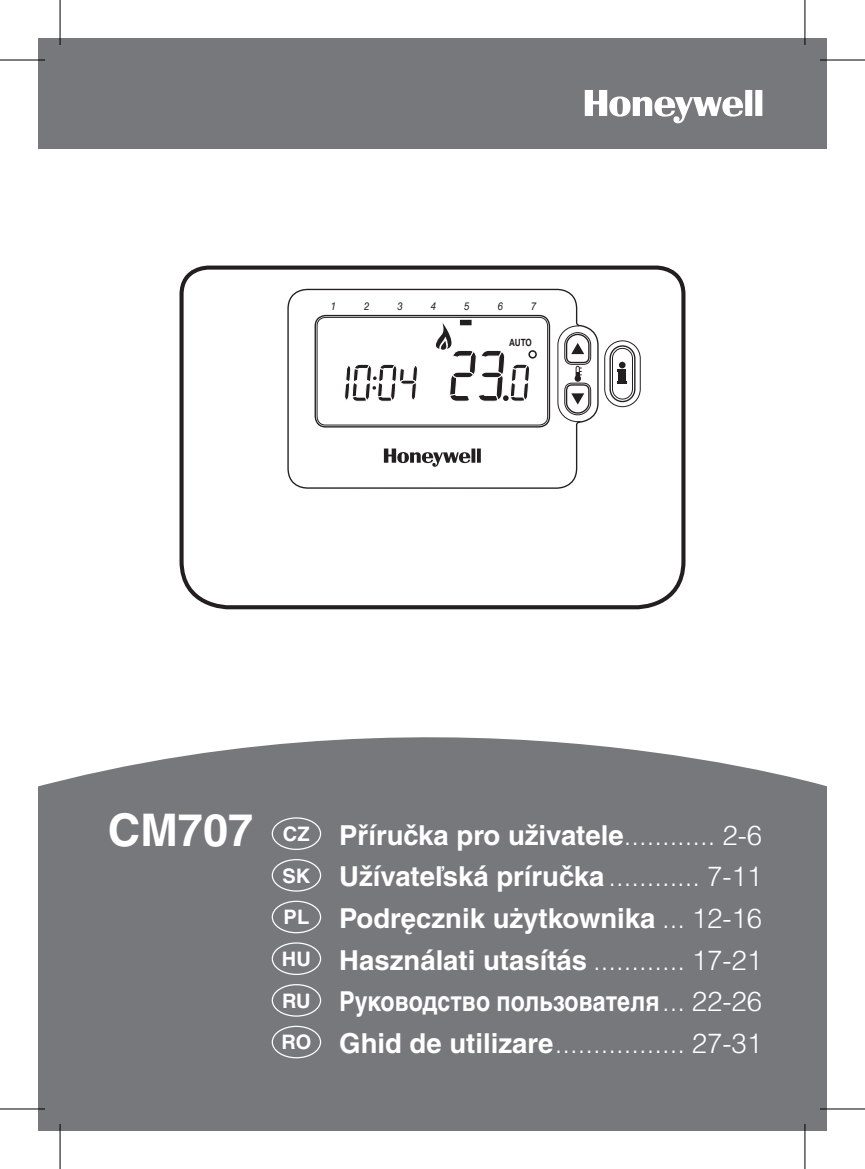
<style>
.page{position:relative;width:865px;height:1169px;background:#fff}
.page>*{position:absolute;margin:0;border:0;box-sizing:border-box;transform-origin:0 0}
.t1{font:700 45px "Helvetica LT Std";color:#fff}
.t2{font:700 27.5px/41.8px "Helvetica CE";color:#fff;text-align:justify}
.t3{font:300 27.5px "Helvetica LT Std";color:#fff}
.t4{font:700 27.5px "Helvetica Cyr";color:#fff;scale:.84 1}
.t5{font:italic 11px "Helvetica LT Std";color:#231f20;scale:.9 1}
.s1{font-family:"Helvetica LT Std";font-size:20px}
.s2{font-family:"Helvetica LT Std";font-weight:300}
.s3{font-weight:700;font-size:20px}
.s4{font-family:"Helvetica CE";font-weight:700}
</style>
<div class="page">
<div style="left:39px;top:737px;width:786px;height:393px;background:#76787b"></div>
<div style="left:39px;top:39px;width:786px;height:110px;background:#76787b"></div>
<svg style="left:584px;top:90px;width:178px;height:33px"></svg>
<svg style="left:179px;top:265px;width:507px;height:342px"></svg>
<svg style="left:286px;top:288px;width:313px;height:201px"></svg>
<svg style="left:604px;top:340px;width:36px;height:67px"></svg>
<svg style="left:557px;top:326px;width:34px;height:96px"></svg>
<svg style="left:314px;top:314px;width:236px;height:113px"></svg>
<div style="left:459px;top:320px;width:12px;height:5px;background:#231f20"></div>
<svg style="left:383px;top:448px;width:97px;height:19px"></svg>
<div style="left:272px;top:818px;width:48px;height:31px;background:#76787b;border-radius:50%"></div>
<div style="left:271px;top:817px;width:50px;height:33px;border:1px solid #fff;border-radius:50%"></div>
<div style="left:272px;top:860px;width:48px;height:31px;background:#76787b;border-radius:50%"></div>
<div style="left:271px;top:859px;width:50px;height:33px;border:1px solid #fff;border-radius:50%"></div>
<div style="left:272px;top:901px;width:48px;height:32px;background:#76787b;border-radius:50%"></div>
<div style="left:271px;top:901px;width:50px;height:32px;border:1px solid #fff;border-radius:50%"></div>
<div style="left:272px;top:943px;width:48px;height:31px;background:#76787b;border-radius:50%"></div>
<div style="left:271px;top:942px;width:50px;height:33px;border:1px solid #fff;border-radius:50%"></div>
<div style="left:272px;top:985px;width:48px;height:31px;background:#76787b;border-radius:50%"></div>
<div style="left:271px;top:984px;width:50px;height:33px;border:1px solid #fff;border-radius:50%"></div>
<div style="left:272px;top:1026px;width:48px;height:32px;background:#76787b;border-radius:50%"></div>
<div style="left:271px;top:1026px;width:50px;height:32px;border:1px solid #fff;border-radius:50%"></div>
<hr style="left:60px;top:0;width:1px;height:45px;background:#000">
<hr style="left:0;top:60px;width:45px;height:1px;background:#000">
<hr style="left:804px;top:0;width:1px;height:45px;background:#000">
<hr style="left:819px;top:60px;width:45px;height:1px;background:#000">
<hr style="left:60px;top:1124px;width:1px;height:45px;background:#000">
<hr style="left:0;top:1108px;width:45px;height:1px;background:#000">
<hr style="left:804px;top:1124px;width:1px;height:45px;background:#000">
<hr style="left:819px;top:1108px;width:45px;height:1px;background:#000">
<p class="t5" style="left:330px;top:300px;width:8px">1</p>
<p class="t5" style="left:364px;top:300px;width:8px">2</p>
<p class="t5" style="left:397px;top:300px;width:8px">3</p>
<p class="t5" style="left:430px;top:300px;width:8px">4</p>
<p class="t5" style="left:464px;top:300px;width:8px">5</p>
<p class="t5" style="left:497px;top:300px;width:8px">6</p>
<p class="t5" style="left:531px;top:300px;width:8px">7</p>
<h1 class="t1" style="left:108px;top:803px;width:147px">CM707</h1>
<p class="t2" style="left:282px;top:814px;width:481px"><span class="s1">CZ</span> Příručka pro uživatele<span class="s2">............ 2-6<br></span><span class="s1">SK</span> Užívateľská príručka <span class="s2">............ 7-11<br></span><span class="s1">PL</span> Podręcznik użytkownika <span class="s2">... 12-16<br></span><span class="s1">HU</span> Használati utasítás <span class="s2">............ 17-21</span></p>
<p class="t4" style="left:282px;top:986px;width:572px"><span class="s1">RU</span> Руководство пользователя<span class="s2">... 22-26</span></p>
<p class="t3" style="left:281px;top:1026px;width:482px"><span class="s3">RO</span> <span class="s4">Ghid de utilizare</span>................. 27-31</p>
</div>
